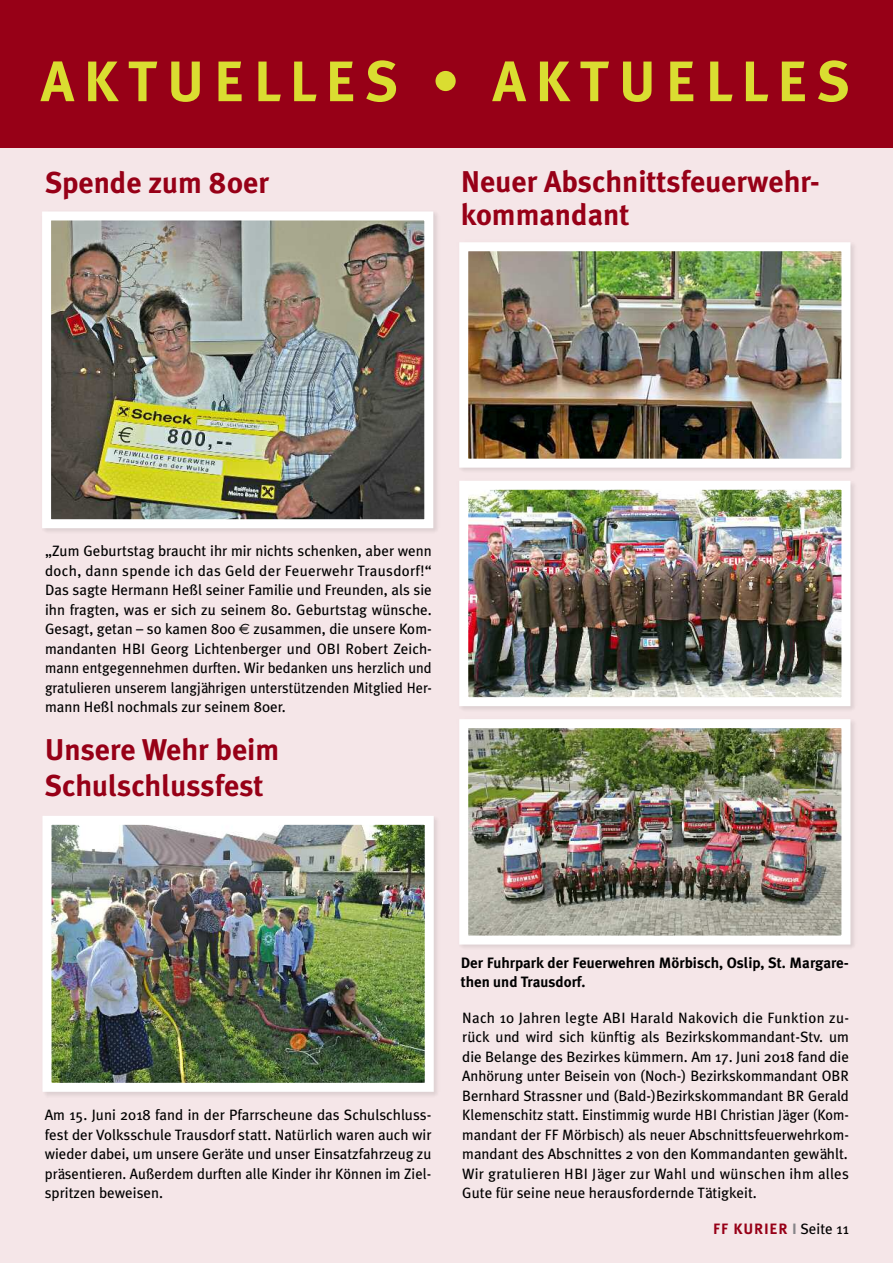
<style>
.page{position:relative;width:893px;height:1263px;background:#f5e6e8}
.page>*{position:absolute;margin:0;border:0;box-sizing:border-box;transform-origin:0 0}
.t1{font:700 57px "Meta Plus";letter-spacing:.165em;color:#dadd31}
.t2{font:700 30px/33px "Meta Plus";color:#970017}
.t3{font:15px/19.5px "Meta Plus";color:#000;text-align:justify}
.t4{font:700 15px/19.5px "Meta Plus";color:#000}
.t5{font:700 15px "Meta Plus";letter-spacing:.055em;color:#970017}
.s1{font-family:"Euro Sans"}
.s2{color:#868589}
.s3{font-weight:400;color:#000}
</style>
<div class="page">
<div style="left:0;top:0;width:893px;height:148px;background:#970017"></div>
<img style="left:469px;top:252px;width:371px;height:206px">
<div style="left:459px;top:242px;width:391px;height:226px;border:9px solid #fff"></div>
<img style="left:469px;top:491px;width:371px;height:205px">
<div style="left:459px;top:481px;width:391px;height:225px;border:9px solid #fff"></div>
<img style="left:469px;top:729px;width:371px;height:205px">
<div style="left:459px;top:719px;width:391px;height:225px;border:9px solid #fff"></div>
<img style="left:52px;top:221px;width:371px;height:297px">
<div style="left:42px;top:211px;width:391px;height:317px;border:9px solid #fff"></div>
<img style="left:42px;top:816px;width:395px;height:280px">
<img style="left:53px;top:826px;width:371px;height:256px">
<div style="left:43px;top:816px;width:391px;height:276px;border:9px solid #fff"></div>
<h1 class="t1" style="left:41px;top:48px;width:811px">AKTUELLES • AKTUELLES</h1>
<h2 class="t2" style="left:45px;top:166px;width:225px">Spende zum 80er</h2>
<h2 class="t2" style="left:461px;top:165px;width:361px">Neuer Abschnittsfeuerwehr&shy;kommandant</h2>
<p class="t3" style="left:45px;top:541px;width:388px">„Zum Geburtstag braucht ihr mir nichts schenken, aber wenn doch, dann spende ich das Geld der Feuerwehr Trausdorf!“ Das sagte Hermann Heßl seiner Familie und Freunden, als sie ihn fragten, was er sich zu seinem 80. Geburtstag wünsche.<br>Gesagt, getan – so kamen 800 <span class="s1">€</span> zusammen, die unsere Kom&shy;mandanten HBI Georg Lichtenberger und OBI Robert Zeich&shy;mann entgegennehmen durften. Wir bedanken uns herzlich und gratulieren unserem langjährigen unterstützenden Mitglied Her&shy;mann Heßl nochmals zur seinem 80er.</p>
<h2 class="t2" style="left:45px;top:732px;width:236px;line-height:36px">Unsere Wehr beim<br>Schulschlussfest</h2>
<p class="t3" style="left:45px;top:1105px;width:388px">Am 15. Juni 2018 fand in der Pfarrscheune das Schulschluss&shy;fest der Volksschule Trausdorf statt. Natürlich waren auch wir wieder dabei, um unsere Geräte und unser Einsatzfahrzeug zu präsentieren. Außerdem durften alle Kinder ihr Können im Ziel&shy;spritzen beweisen.</p>
<p class="t4" style="left:461px;top:953px;width:390px">Der Fuhrpark der Feuerwehren Mörbisch, Oslip, St. Margare&shy;then und Trausdorf.</p>
<p class="t3" style="left:462px;top:1008px;width:389px">Nach 10 Jahren legte ABI Harald Nakovich die Funktion zu&shy;rück und wird sich künftig als Bezirkskommandant-Stv. um die Belange des Bezirkes kümmern. Am 17. Juni 2018 fand die Anhörung unter Beisein von (Noch-) Bezirkskommandant OBR Bernhard Strassner und (Bald-)Bezirkskommandant BR Gerald Klemenschitz statt. Einstimmig wurde HBI Christian Jäger (Kom&shy;mandant der FF Mörbisch) als neuer Abschnittsfeuerwehrkom&shy;mandant des Abschnittes 2 von den Kommandanten gewählt.<br>Wir gratulieren HBI Jäger zur Wahl und wünschen ihm alles Gute für seine neue herausfordernde Tätigkeit.</p>
<p class="t5" style="left:713px;top:1220px;width:137px">FF KURIER <span class="s2">I</span> <span class="s3">Seite 11</span></p>
</div>
